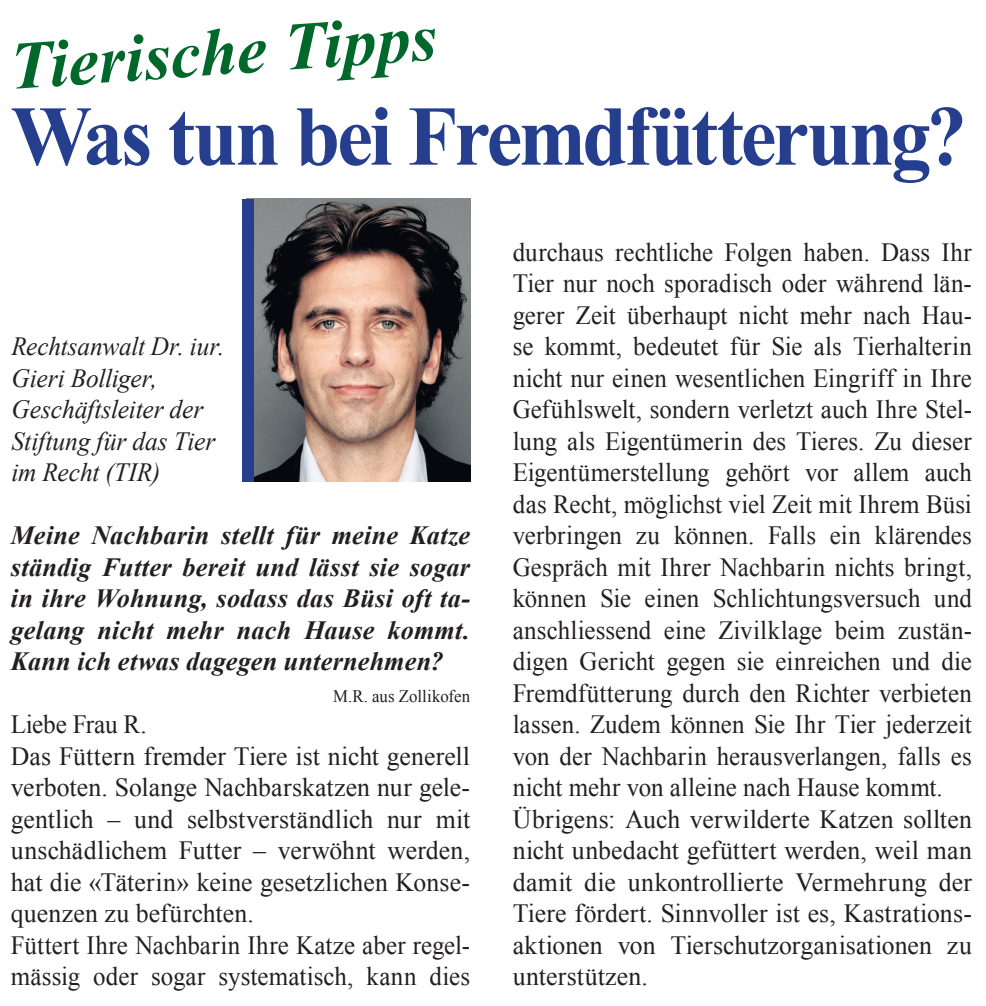
<style>
.page{position:relative;width:986px;height:1006px;background:#fff}
.page>*{position:absolute;margin:0;border:0;box-sizing:border-box;transform-origin:0 0}
.t1{font:700 85px "Times New Roman";letter-spacing:-.035em;color:#253f8e;scale:.95 1}
.t2{font:italic 700 67.5px "Times New Roman";color:#01682b}
.t3{font:26.25px/31.5px "Times New Roman";letter-spacing:.005em;color:#231f20;scale:.95 1}
.t4{font:26.25px/31.5px "Times New Roman";letter-spacing:.005em;color:#231f20;scale:.96 1}
.t5{font:italic 700 26.25px/31.5px "Times New Roman";letter-spacing:.005em;color:#231f20;text-align:justify}
.t6{font:italic 26.25px/31.5px "Times New Roman";letter-spacing:-.005em;color:#231f20;scale:.96 1}
.t7{font:17.5px "Times New Roman";letter-spacing:.015em;color:#231f20;scale:.96 1}
</style>
<div class="page">
<img style="left:254px;top:199px;width:216px;height:282px">
<div style="left:242px;top:199px;width:12px;height:282px;background:#253f8e"></div>
<h2 class="t2" style="left:6px;top:20px;width:430px;rotate:-4deg">Tierische Tipps</h2>
<h1 class="t1" style="left:11px;top:77px;width:1007px">Was tun bei Fremdfütterung?</h1>
<p class="t6" style="left:11px;top:330px;width:223px">Rechtsanwalt Dr. iur.<br>Gieri Bolliger,<br>Geschäftsleiter der<br>Stiftung für das Tier im Recht (TIR)</p>
<p class="t5" style="left:11px;top:519px;width:461px">Meine Nachbarin stellt für meine Katze ständig Futter bereit und lässt sie sogar in ihre Wohnung, sodass das Büsi oft ta&shy;gelang nicht mehr nach Hause kommt.<br>Kann ich etwas dagegen unternehmen?</p>
<p class="t7" style="left:333px;top:684px;width:144px">M.R. aus Zollikofen</p>
<p class="t4" style="left:11px;top:708px;width:480px">Liebe Frau R.<br>Das Füttern fremder Tiere ist nicht generell verboten. Solange Nachbarskatzen nur gele&shy;gentlich – und selbstverständlich nur mit unschädlichem Futter – verwöhnt werden, hat die «Täterin» keine gesetzlichen Konse&shy;quenzen zu befürchten.<br>Füttert Ihre Nachbarin Ihre Katze aber regel&shy;mässig oder sogar systematisch, kann dies</p>
<p class="t3" style="left:513px;top:236px;width:485px">durchaus rechtliche Folgen haben. Dass Ihr Tier nur noch sporadisch oder während län&shy;gerer Zeit überhaupt nicht mehr nach Hau&shy;se kommt, bedeutet für Sie als Tierhalterin nicht nur einen wesentlichen Eingriff in Ihre Gefühlswelt, sondern verletzt auch Ihre Stel&shy;lung als Eigentümerin des Tieres. Zu dieser Eigentümerstellung gehört vor allem auch das Recht, möglichst viel Zeit mit Ihrem Büsi verbringen zu können. Falls ein klärendes Gespräch mit Ihrer Nachbarin nichts bringt, können Sie einen Schlichtungsversuch und anschliessend eine Zivilklage beim zustän&shy;digen Gericht gegen sie einreichen und die Fremdfütterung durch den Richter verbieten lassen. Zudem können Sie Ihr Tier jederzeit von der Nachbarin herausverlangen, falls es nicht mehr von alleine nach Hause kommt.<br>Übrigens: Auch verwilderte Katzen sollten nicht unbedacht gefüttert werden, weil man damit die unkontrollierte Vermehrung der Tiere fördert. Sinnvoller ist es, Kastrations&shy;aktionen von Tierschutzorganisationen zu unterstützen.</p>
</div>
